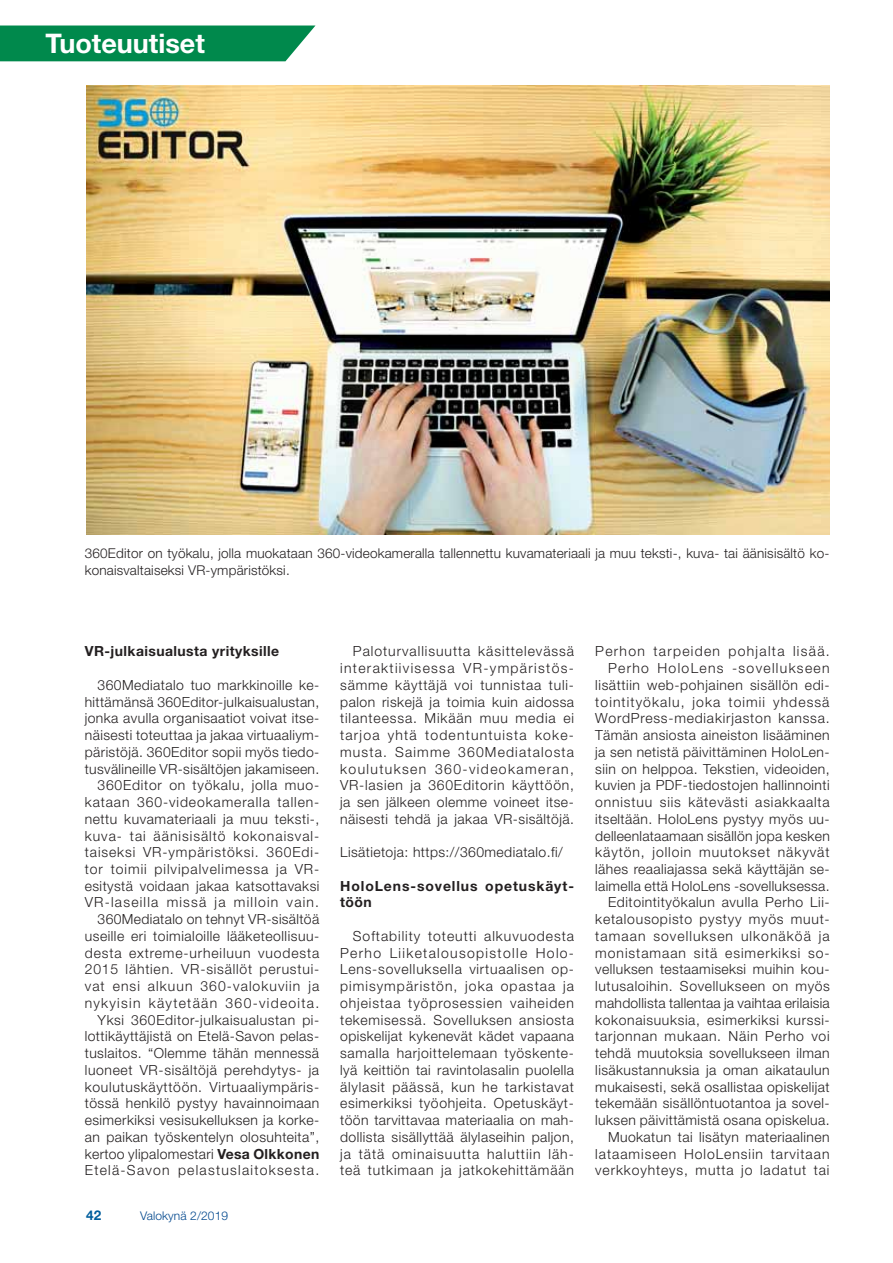
<style>
.page{position:relative;width:893px;height:1263px;background:#fff}
.page>*{position:absolute;margin:0;border:0;box-sizing:border-box;transform-origin:0 0}
.t1{font:700 27px "Helvetica Neue LT Std";color:#fff}
.t2{font:300 13.95px/16.8px "Helvetica Neue LT Std";letter-spacing:.03em;color:#231f20;text-align:right}
.t3{font:700 13.95px/16.8px "Helvetica Neue LT Std";letter-spacing:.065em;color:#231f20}
.t4{font:700 13.95px "Helvetica Neue LT Std";letter-spacing:.03em;color:#231f20}
.t5{font:300 13.5px/16.8px "Helvetica Neue LT Std";letter-spacing:.015em;color:#231f20}
.t6{font:700 13.5px "Helvetica Neue LT Std";color:#005e9d}
.t7{font:300 12px "Helvetica Neue LT Std";letter-spacing:.01em;color:#00478d}
.s1{font-weight:700}
</style>
<div class="page">
<div style="left:0;top:26px;width:315px;height:35px;background:#00894c"></div>
<img style="left:86px;top:85px;width:744px;height:449px">
<h1 class="t1" style="left:45px;top:33px;width:161px">Tuoteuutiset</h1>
<p class="t5" style="left:85px;top:547px;width:746px">360Editor on työkalu, jolla muokataan 360-videokameralla tallennettu kuvamateriaali ja muu teksti-, kuva- tai äänisisältö ko&shy;konaisvaltaiseksi VR-ympäristöksi.</p>
<p class="t4" style="left:85px;top:646px;width:196px">VR-julkaisualusta yrityksille</p>
<p class="t2" style="left:85px;top:678px;width:236px">360Mediatalo tuo markkinoille ke&shy;hittämänsä 360Editor-julkaisualustan, jonka avulla organisaatiot voivat itse&shy;näisesti toteuttaa ja jakaa virtuaaliym&shy;päristöjä. 360Editor sopii myös tiedo&shy;tusvälineille VR-sisältöjen jakamiseen.<br>360Editor on työkalu, jolla muo&shy;kataan 360-videokameralla tallen&shy;nettu kuvamateriaali ja muu teksti-, kuva- tai äänisisältö kokonaisval&shy;taiseksi VR-ympäristöksi. 360Edi&shy;tor toimii pilvipalvelimessa ja VR&shy;esitystä voidaan jakaa katsottavaksi VR-laseilla missä ja milloin vain.<br>360Mediatalo on tehnyt VR-sisältöä useille eri toimialoille lääketeollisuu&shy;desta extreme-urheiluun vuodesta 2015 lähtien. VR-sisällöt perustui&shy;vat ensi alkuun 360-valokuviin ja nykyisin käytetään 360-videoita.<br>Yksi 360Editor-julkaisualustan pi&shy;lottikäyttäjistä on Etelä-Savon pelas&shy;tuslaitos. “Olemme tähän mennessä luoneet VR-sisältöjä perehdytys- ja koulutuskäyttöön. Virtuaaliympäris&shy;tössä henkilö pystyy havainnoimaan esimerkiksi vesisukelluksen ja korke&shy;an paikan työskentelyn olosuhteita”, kertoo ylipalomestari <span class="s1">Vesa Olkkonen </span>Etelä-Savon pelastuslaitoksesta.</p>
<p class="t6" style="left:86px;top:1210px;width:17px">42</p>
<p class="t7" style="left:140px;top:1211px;width:90px">Valokynä 2/2019</p>
<p class="t2" style="left:340px;top:645px;width:236px;text-align:justify;text-indent:13px">Paloturvallisuutta käsittelevässä interaktiivisessa VR-ympäristös&shy;sämme käyttäjä voi tunnistaa tuli&shy;palon riskejä ja toimia kuin aidossa tilanteessa. Mikään muu media ei tarjoa yhtä todentuntuista koke&shy;musta. Saimme 360Mediatalosta koulutuksen 360-videokameran, VR-lasien ja 360Editorin käyttöön, ja sen jälkeen olemme voineet itse&shy;näisesti tehdä ja jakaa VR-sisältöjä.</p>
<p class="t2" style="left:340px;top:845px;width:224px">Lisätietoja: https://360mediatalo.fi/</p>
<p class="t3" style="left:340px;top:879px;width:235px">HoloLens-sovellus opetuskäyt&shy;töön</p>
<p class="t2" style="left:340px;top:929px;width:235px;text-align:justify;text-indent:13px">Softability toteutti alkuvuodesta Perho Liiketalousopistolle Holo-Lens-sovelluksella virtuaalisen op&shy;pimisympäristön, joka opastaa ja ohjeistaa työprosessien vaiheiden tekemisessä. Sovelluksen ansiosta opiskelijat kykenevät kädet vapaana samalla harjoittelemaan työskente&shy;lyä keittiön tai ravintolasalin puolella älylasit päässä, kun he tarkistavat esimerkiksi työohjeita. Opetuskäyt&shy;töön tarvittavaa materiaalia on mah&shy;dollista sisällyttää älylaseihin paljon, ja tätä ominaisuutta haluttiin läh&shy;teä tutkimaan ja jatkokehittämään</p>
<p class="t2" style="left:595px;top:645px;width:236px">Perhon tarpeiden pohjalta lisää.<br>Perho HoloLens -sovellukseen lisättiin web-pohjainen sisällön edi&shy;tointityökalu, joka toimii yhdessä WordPress-mediakirjaston kanssa.<br>Tämän ansiosta aineiston lisääminen ja sen netistä päivittäminen HoloLen&shy;siin on helppoa. Tekstien, videoiden, kuvien ja PDF-tiedostojen hallinnointi onnistuu siis kätevästi asiakkaalta itseltään. HoloLens pystyy myös uu&shy;delleenlataamaan sisällön jopa kesken käytön, jolloin muutokset näkyvät lähes reaaliajassa sekä käyttäjän se&shy;laimella että HoloLens -sovelluksessa.<br>Editointityökalun avulla Perho Lii&shy;ketalousopisto pystyy myös muut&shy;tamaan sovelluksen ulkonäköä ja monistamaan sitä esimerkiksi so&shy;velluksen testaamiseksi muihin kou&shy;lutusaloihin. Sovellukseen on myös mahdollista tallentaa ja vaihtaa erilaisia kokonaisuuksia, esimerkiksi kurssi&shy;tarjonnan mukaan. Näin Perho voi tehdä muutoksia sovellukseen ilman lisäkustannuksia ja oman aikataulun mukaisesti, sekä osallistaa opiskelijat tekemään sisällöntuotantoa ja sovel&shy;luksen päivittämistä osana opiskelua.<br>Muokatun tai lisätyn materiaalinen lataamiseen HoloLensiin tarvitaan verkkoyhteys, mutta jo ladatut tai</p>
</div>
